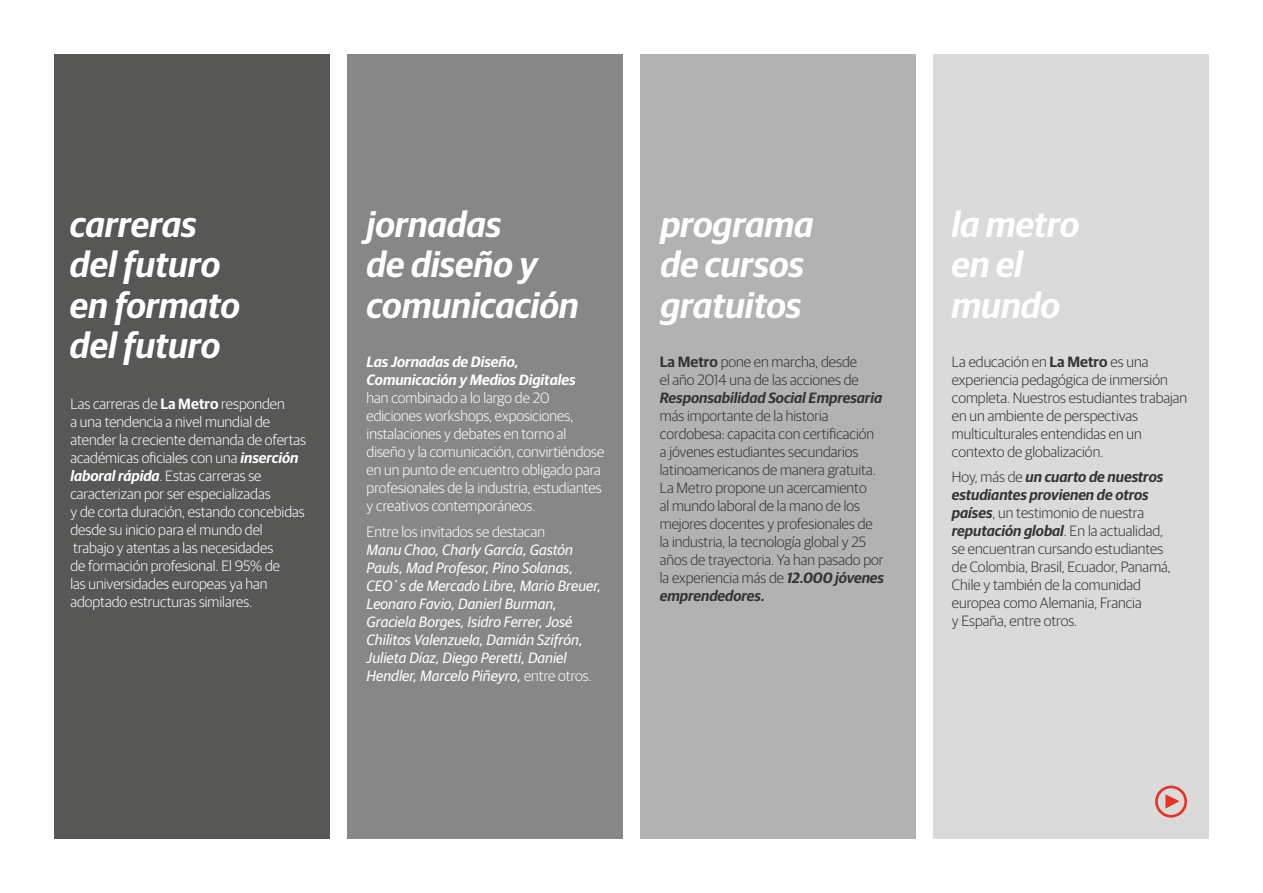
<style>
.page{position:relative;width:1263px;height:893px;background:#fff}
.page>*{position:absolute;margin:0;border:0;box-sizing:border-box;transform-origin:0 0}
.t1{font:italic 600 36px/40.5px "Guardian Sans";color:#fff}
.t2{font:300 15px/18px "Guardian Sans";color:#333}
.t3{font:300 15px/18px "Guardian Sans";color:#fff}
.t4{font:italic 15px/18px "Guardian Sans";color:#fff}
.t5{font:italic 600 15px/18px "Guardian Sans";color:#fff}
.t6{font:italic 600 15px "Guardian Sans";color:#333}
.s1{font-weight:600}
.s2{font-weight:600;font-style:italic}
.s3{font-weight:300;font-style:normal}
</style>
<div class="page">
<div style="left:54px;top:54px;width:275px;height:785px;background:#575756"></div>
<div style="left:934px;top:54px;width:275px;height:785px;background:#dadada"></div>
<div style="left:347px;top:54px;width:275px;height:785px;background:#878787"></div>
<div style="left:640px;top:54px;width:276px;height:785px;background:#b3b2b2"></div>
<svg style="left:1155px;top:786px;width:32px;height:32px"></svg>
<h1 class="t1" style="left:70px;top:201px;width:171px">carreras del futuro en formato del futuro</h1>
<p class="t3" style="left:70px;top:394px;width:237px">Las carreras de <span class="s1">La Metro</span> responden<br>a una tendencia a nivel mundial de atender la creciente demanda de ofertas académicas oficiales con una <span class="s2">inserción laboral rápida</span>. Estas carreras se caracterizan por ser especializadas<br>y de corta duración, estando concebidas desde su inicio para el mundo del trabajo y atentas a las necesidades<br>de formación profesional. El 95% de<br>las universidades europeas ya han adoptado estructuras similares.</p>
<h1 class="t1" style="left:367px;top:201px;width:213px">jornadas<br>de diseño y comunicación</h1>
<p class="t5" style="left:367px;top:352px;width:210px">Las Jornadas de Diseño,<br>Comunicación y Medios Digitales</p>
<p class="t3" style="left:367px;top:388px;width:239px">han combinado a lo largo de 20 ediciones workshops, exposiciones, instalaciones y debates en torno al diseño y la comunicación, convirtiéndose en un punto de encuentro obligado para profesionales de la industria, estudiantes y creativos contemporáneos.</p>
<p class="t3" style="left:367px;top:522px;width:180px">Entre los invitados se destacan</p>
<p class="t4" style="left:367px;top:539px;width:236px">Manu Chao, Charly García, Gastón Pauls, Mad Profesor, Pino Solanas, CEO`s de Mercado Libre, Mario Breuer, Leonaro Favio, Danierl Burman, Graciela Borges, Isidro Ferrer, José Chilitos Valenzuela, Damián Szifrón, Julieta Díaz, Diego Peretti, Daniel Hendler, Marcelo Piñeyro, <span class="s3">entre otros.</span></p>
<h1 class="t1" style="left:660px;top:201px;width:154px">programa de cursos gratuitos</h1>
<p class="t2" style="left:660px;top:352px;width:200px"><span class="s1">La Metro</span> pone en marcha, desde el año 2014 una de las acciones de</p>
<p class="t6" style="left:660px;top:387px;width:224px">Responsabilidad Social Empresaria</p>
<p class="t2" style="left:660px;top:406px;width:226px">más importante de la historia cordobesa: capacita con certificación a jóvenes estudiantes secundarios latinoamericanos de manera gratuita.<br>La Metro propone un acercamiento<br>al mundo laboral de la mano de los mejores docentes y profesionales de la industria, la tecnología global y 25 años de trayectoria. Ya han pasado por la experiencia más de <span class="s2">12.000 jóvenes emprendedores.</span></p>
<h1 class="t1" style="left:951px;top:201px;width:129px">la metro en el mundo</h1>
<p class="t2" style="left:952px;top:352px;width:237px">La educación en <span class="s1">La Metro</span> es una experiencia pedagógica de inmersión completa. Nuestros estudiantes trabajan en un ambiente de perspectivas multiculturales entendidas en un contexto de globalización.</p>
<p class="t2" style="left:952px;top:467px;width:220px">Hoy, más de <span class="s2">un cuarto de nuestros estudiantes provienen de otros países</span>, un testimonio de nuestra <span class="s2">reputación global</span>. En la actualidad, se encuentran cursando estudiantes de Colombia, Brasil, Ecuador, Panamá,<br>Chile y también de la comunidad europea como Alemania, Francia<br>y España, entre otros.</p>
</div>
